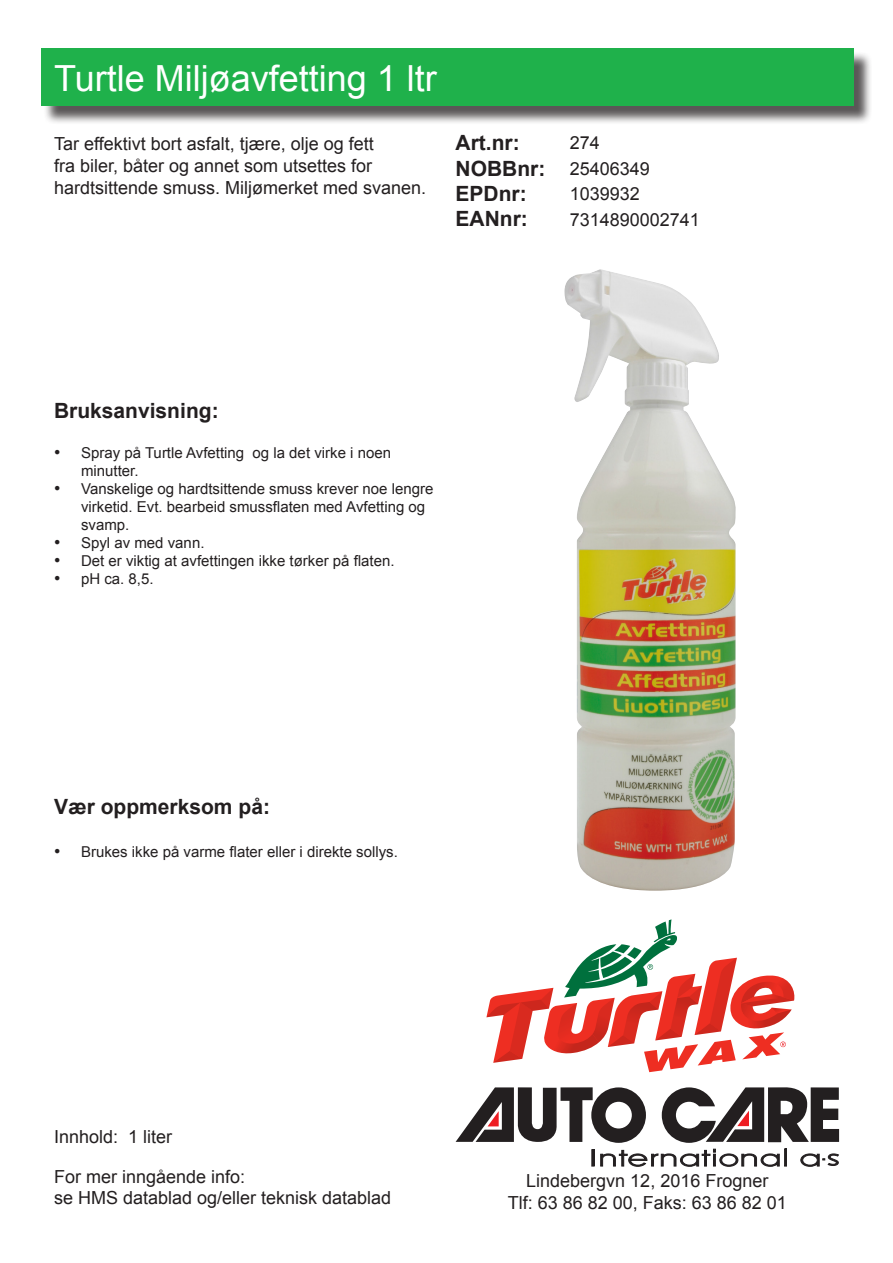
<style>
.page{position:relative;width:893px;height:1263px;background:#fff}
.page>*{position:absolute;margin:0;border:0;box-sizing:border-box;transform-origin:0 0}
.t1{font:36px "Arial";color:#fff}
.t2{font:700 21px "Arial";color:#231f20}
.t3{font:18px/21.6px "Arial";color:#231f20}
.t4{font:15px/18px "Arial";color:#231f20}
.s1{font-family:"Times New Roman";font-size:18px}
</style>
<div class="page">
<div style="left:44px;top:51px;width:829px;height:73px;background:#231f20;opacity:.75"></div>
<div style="left:41px;top:49px;width:813px;height:57px;background:#1fb14b"></div>
<svg style="left:456px;top:1087px;width:190px;height:56px"></svg>
<svg style="left:662px;top:1087px;width:177px;height:56px"></svg>
<div style="left:591px;top:1149px;width:3px;height:17px;border:1px solid #231f20"></div>
<div style="left:784px;top:1148px;width:3px;height:18px;border:1px solid #231f20"></div>
<svg style="left:800px;top:1153px;width:39px;height:14px"></svg>
<svg style="left:600px;top:1149px;width:186px;height:18px"></svg>
<svg style="left:486px;top:919px;width:309px;height:153px"></svg>
<img style="left:564px;top:269px;width:172px;height:622px">
<p class="t1" style="left:54px;top:55px;width:384px">Turtle Miljøavfetting 1 ltr</p>
<p class="t3" style="left:54px;top:133px;width:374px">Tar effektivt bort asfalt, tjære, olje og fett<br>fra biler, båter og annet som utsettes for hardtsittende smuss. Miljømerket med svanen.</p>
<p class="t2" style="left:456px;top:129px;width:66px">Art.nr:</p>
<p class="t2" style="left:456px;top:154px;width:91px">NOBBnr:</p>
<p class="t2" style="left:456px;top:179px;width:73px">EPDnr:</p>
<p class="t2" style="left:456px;top:205px;width:74px">EANnr:</p>
<p class="t3" style="left:570px;top:132px;width:32px">274</p>
<p class="t3" style="left:570px;top:158px;width:82px">25406349</p>
<p class="t3" style="left:570px;top:183px;width:72px">1039932</p>
<p class="t3" style="left:570px;top:209px;width:132px">7314890002741</p>
<p class="t2" style="left:54px;top:397px;width:166px">Bruksanvisning:</p>
<p class="t4" style="left:81px;top:444px;width:311px;text-indent:-27px"><span class="s1">•</span> Spray på Turtle Avfetting og la det virke i noen minutter.</p>
<p class="t4" style="left:81px;top:480px;width:354px;text-indent:-27px"><span class="s1">•</span> Vanskelige og hardtsittende smuss krever noe lengre virketid. Evt. bearbeid smussflaten med Avfetting og svamp.</p>
<p class="t4" style="left:54px;top:534px;width:152px"><span class="s1">•</span> Spyl av med vann.</p>
<p class="t4" style="left:54px;top:552px;width:342px"><span class="s1">•</span> Det er viktig at avfettingen ikke tørker på flaten.</p>
<p class="t4" style="left:54px;top:570px;width:101px"><span class="s1">•</span> pH ca. 8,5.</p>
<p class="t2" style="left:54px;top:793px;width:217px">Vær oppmerksom på:</p>
<p class="t4" style="left:54px;top:843px;width:345px"><span class="s1">•</span> Brukes ikke på varme flater eller i direkte sollys.</p>
<p class="t3" style="left:54px;top:1126px;width:120px">Innhold: 1 liter</p>
<p class="t3" style="left:54px;top:1166px;width:193px">For mer inngående info:</p>
<p class="t3" style="left:54px;top:1187px;width:339px">se HMS datablad og/eller teknisk datablad</p>
<p class="t3" style="left:526px;top:1170px;width:244px">Lindebergvn 12, 2016 Frogner</p>
<p class="t3" style="left:508px;top:1192px;width:281px">Tlf: 63 86 82 00, Faks: 63 86 82 01</p>
</div>
